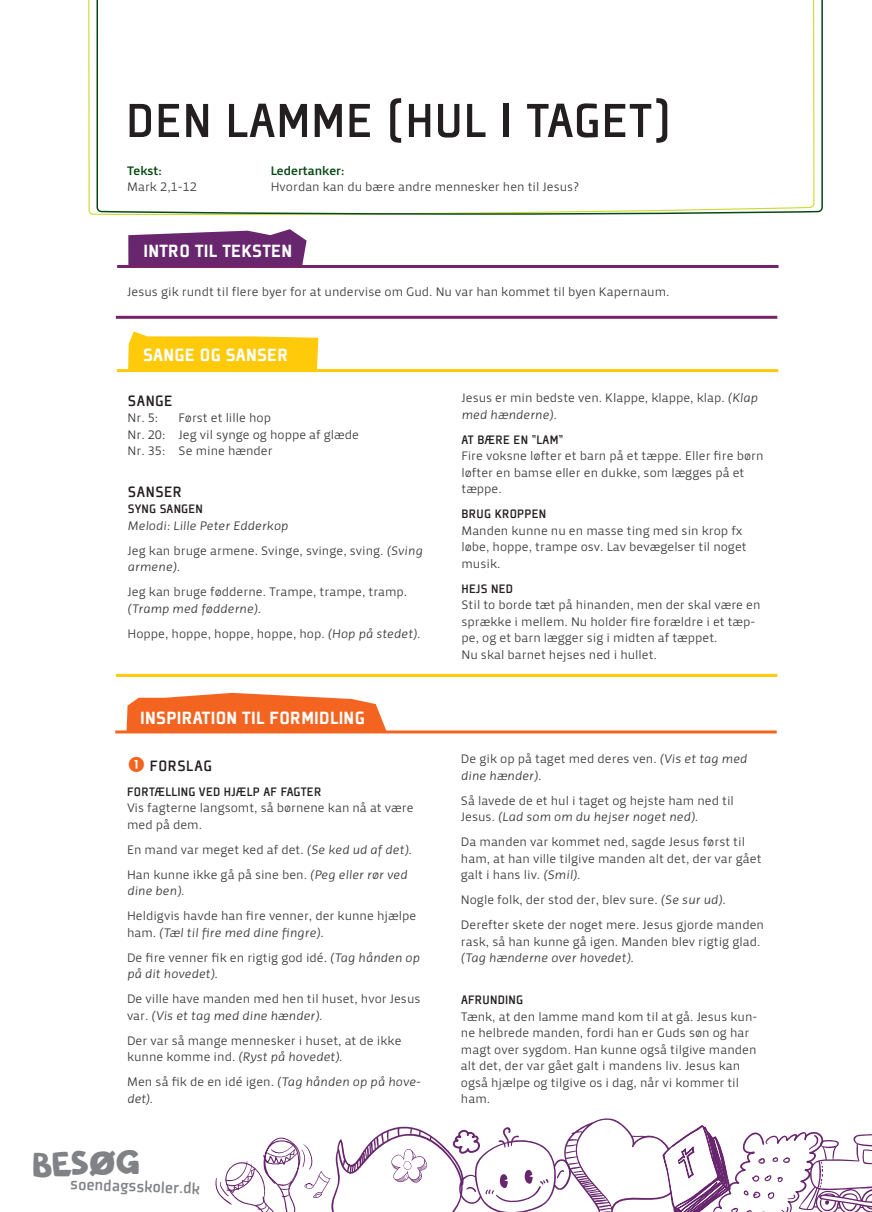
<style>
.page{position:relative;width:872px;height:1212px;background:#fff}
.page>*{position:absolute;margin:0;border:0;box-sizing:border-box;transform-origin:0 0}
.t1{font:500 52.5px "Plexes Pro";letter-spacing:.015em;color:#231f20}
.t2{font:32.1px "Comic SCF";color:#808285}
.t3{font:900 19.5px "Plexes Pro";letter-spacing:.015em;color:#fff}
.t4{font:500 17.4px "Plexes Pro";color:#808285}
.t5{font:500 16.5px "Plexes Pro";letter-spacing:.025em;color:#231f20}
.t6{font:500 13.5px "Plexes Pro";letter-spacing:.015em;color:#231f20}
.t7{font:12.75px/16.5px "Priva One Pro";color:#3e3e3f}
.t8{font:12.75px "Priva One Italic Pro";color:#3e3e3f}
.t9{font:12.75px "Priva Three Pro";color:#074913}
.s1{font-family:"Priva One Italic Pro"}
.s2{font-family:"Priva One Pro"}
</style>
<div class="page">
<svg style="left:215px;top:1118px;width:657px;height:93px"></svg>
<svg style="left:96px;top:0;width:727px;height:215px"></svg>
<svg style="left:127px;top:693px;width:259px;height:37px;background:#f4773c"></svg>
<hr style="left:115px;top:730px;width:661px;height:3px;background:#f36421">
<hr style="left:116px;top:674px;width:661px;height:3px;background:#feca0a">
<svg style="left:128px;top:331px;width:190px;height:38px;background:#fed12e"></svg>
<hr style="left:117px;top:369px;width:661px;height:3px;background:#feca0a">
<svg style="left:128px;top:229px;width:178px;height:36px;background:#793f7e"></svg>
<hr style="left:117px;top:265px;width:661px;height:3px;background:#77236c">
<hr style="left:116px;top:316px;width:661px;height:3px;background:#77236c">
<h1 class="t1" style="left:126px;top:89px;width:546px">DEN LAMME (HUL I TAGET)</h1>
<p class="t9" style="left:127px;top:162px;width:36px">Tekst:</p>
<p class="t7" style="left:127px;top:179px;width:71px">Mark 2,1-12</p>
<p class="t9" style="left:271px;top:162px;width:75px">Ledertanker:</p>
<p class="t7" style="left:271px;top:179px;width:310px">Hvordan kan du bære andre mennesker hen til Jesus?</p>
<h3 class="t3" style="left:143px;top:238px;width:150px">INTRO TIL TEKSTEN</h3>
<p class="t7" style="left:127px;top:283px;width:544px">Jesus gik rundt til flere byer for at undervise om Gud. Nu var han kommet til byen Kapernaum.</p>
<h3 class="t3" style="left:143px;top:342px;width:146px">SANGE OG SANSER</h3>
<p class="t5" style="left:128px;top:390px;width:46px">SANGE</p>
<p class="t7" style="left:128px;top:409px;width:32px">Nr. 5:</p>
<p class="t7" style="left:128px;top:409px;width:233px;text-indent:51px">Først et lille hop<br>Nr. 20: Jeg vil synge og hoppe af glæde<br>Nr. 35: Se mine hænder</p>
<p class="t5" style="left:128px;top:481px;width:56px">SANSER</p>
<p class="t6" style="left:128px;top:501px;width:77px">SYNG SANGEN</p>
<p class="t8" style="left:128px;top:517px;width:162px">Melodi: Lille Peter Edderkop</p>
<p class="t7" style="left:128px;top:542px;width:296px">Jeg kan bruge armene. Svinge, svinge, sving. <span class="s1">(Sving</span></p>
<p class="t8" style="left:128px;top:559px;width:54px">armene).</p>
<p class="t7" style="left:128px;top:583px;width:281px">Jeg kan bruge fødderne. Trampe, trampe, tramp.</p>
<p class="t8" style="left:128px;top:600px;width:135px">(Tramp med fødderne).</p>
<p class="t7" style="left:128px;top:625px;width:294px">Hoppe, hoppe, hoppe, hoppe, hop. <span class="s1">(Hop på stedet).</span></p>
<h3 class="t3" style="left:140px;top:705px;width:226px">INSPIRATION TIL FORMIDLING</h3>
<p class="t5" style="left:150px;top:755px;width:63px">FORSLAG</p>
<p class="t6" style="left:127px;top:783px;width:196px">FORTÆLLING VED HJÆLP AF FAGTER</p>
<p class="t7" style="left:127px;top:799px;width:288px">Vis fagterne langsomt, så børnene kan nå at være med på dem.</p>
<p class="t7" style="left:127px;top:837px;width:286px;line-height:25px">En mand var meget ked af det. <span class="s1">(Se ked ud af det).<br></span>Han kunne ikke gå på sine ben. <span class="s1">(Peg eller rør ved</span></p>
<p class="t8" style="left:127px;top:883px;width:59px">dine ben).</p>
<p class="t7" style="left:127px;top:907px;width:291px">Heldigvis havde han fire venner, der kunne hjælpe</p>
<p class="t8" style="left:127px;top:924px;width:198px"><span class="s2">ham.</span> (Tæl til fire med dine fingre).</p>
<p class="t7" style="left:127px;top:949px;width:294px">De fire venner fik en rigtig god idé. <span class="s1">(Tag hånden op</span></p>
<p class="t8" style="left:127px;top:966px;width:92px">på dit hovedet).</p>
<p class="t7" style="left:127px;top:990px;width:295px">De ville have manden med hen til huset, hvor Jesus</p>
<p class="t8" style="left:127px;top:1007px;width:197px"><span class="s2">var.</span> (Vis et tag med dine hænder).</p>
<p class="t7" style="left:127px;top:1032px;width:276px">Der var så mange mennesker i huset, at de ikke</p>
<p class="t8" style="left:127px;top:1049px;width:217px"><span class="s2">kunne komme ind.</span> (Ryst på hovedet).</p>
<p class="t7" style="left:127px;top:1073px;width:295px">Men så fik de en idé igen. <span class="s1">(Tag hånden op på hove-</span></p>
<p class="t8" style="left:127px;top:1090px;width:27px">det).</p>
<h2 class="t2" style="left:31px;top:1145px;width:110px;rotate:-2deg">BESØG</h2>
<h3 class="t4" style="left:71px;top:1173px;width:131px;rotate:2deg">soendagsskoler.dk</h3>
<p class="t7" style="left:461px;top:390px;width:298px">Jesus er min bedste ven. Klappe, klappe, klap. <span class="s1">(Klap</span></p>
<p class="t8" style="left:461px;top:406px;width:97px">med hænderne).</p>
<p class="t6" style="left:461px;top:431px;width:103px">AT BÆRE EN ”LAM”</p>
<p class="t7" style="left:461px;top:448px;width:303px">Fire voksne løfter et barn på et tæppe. Eller fire børn løfter en bamse eller en dukke, som lægges på et tæppe.</p>
<p class="t6" style="left:461px;top:506px;width:86px">BRUG KROPPEN</p>
<p class="t7" style="left:461px;top:522px;width:287px">Manden kunne nu en masse ting med sin krop fx løbe, hoppe, trampe osv. Lav bevægelser til noget musik.</p>
<p class="t6" style="left:461px;top:580px;width:53px">HEJS NED</p>
<p class="t7" style="left:461px;top:597px;width:300px">Stil to borde tæt på hinanden, men der skal være en sprække i mellem. Nu holder fire forældre i et tæp&shy;pe, og et barn lægger sig i midten af tæppet.<br>Nu skal barnet hejses ned i hullet.</p>
<p class="t7" style="left:461px;top:751px;width:288px">De gik op på taget med deres ven. <span class="s1">(Vis et tag med</span></p>
<p class="t8" style="left:461px;top:767px;width:82px">dine hænder).</p>
<p class="t7" style="left:461px;top:792px;width:274px">Så lavede de et hul i taget og hejste ham ned til</p>
<p class="t8" style="left:461px;top:809px;width:239px"><span class="s2">Jesus.</span> (Lad som om du hejser noget ned).</p>
<p class="t7" style="left:461px;top:834px;width:302px">Da manden var kommet ned, sagde Jesus først til ham, at han ville tilgive manden alt det, der var gået galt i hans liv. <span class="s1">(Smil).</span></p>
<p class="t7" style="left:461px;top:887px;width:304px;line-height:25px">Nogle folk, der stod der, blev sure. <span class="s1">(Se sur ud).<br></span>Derefter skete der noget mere. Jesus gjorde manden</p>
<p class="t7" style="left:461px;top:933px;width:301px">rask, så han kunne gå igen. Manden blev rigtig glad.</p>
<p class="t8" style="left:461px;top:950px;width:174px">(Tag hænderne over hovedet).</p>
<p class="t6" style="left:461px;top:991px;width:64px">AFRUNDING</p>
<p class="t7" style="left:461px;top:1008px;width:298px">Tænk, at den lamme mand kom til at gå. Jesus kun&shy;ne helbrede manden, fordi han er Guds søn og har magt over sygdom. Han kunne også tilgive manden alt det, der var gået galt i mandens liv. Jesus kan også hjælpe og tilgive os i dag, når vi kommer til ham.</p>
</div>
